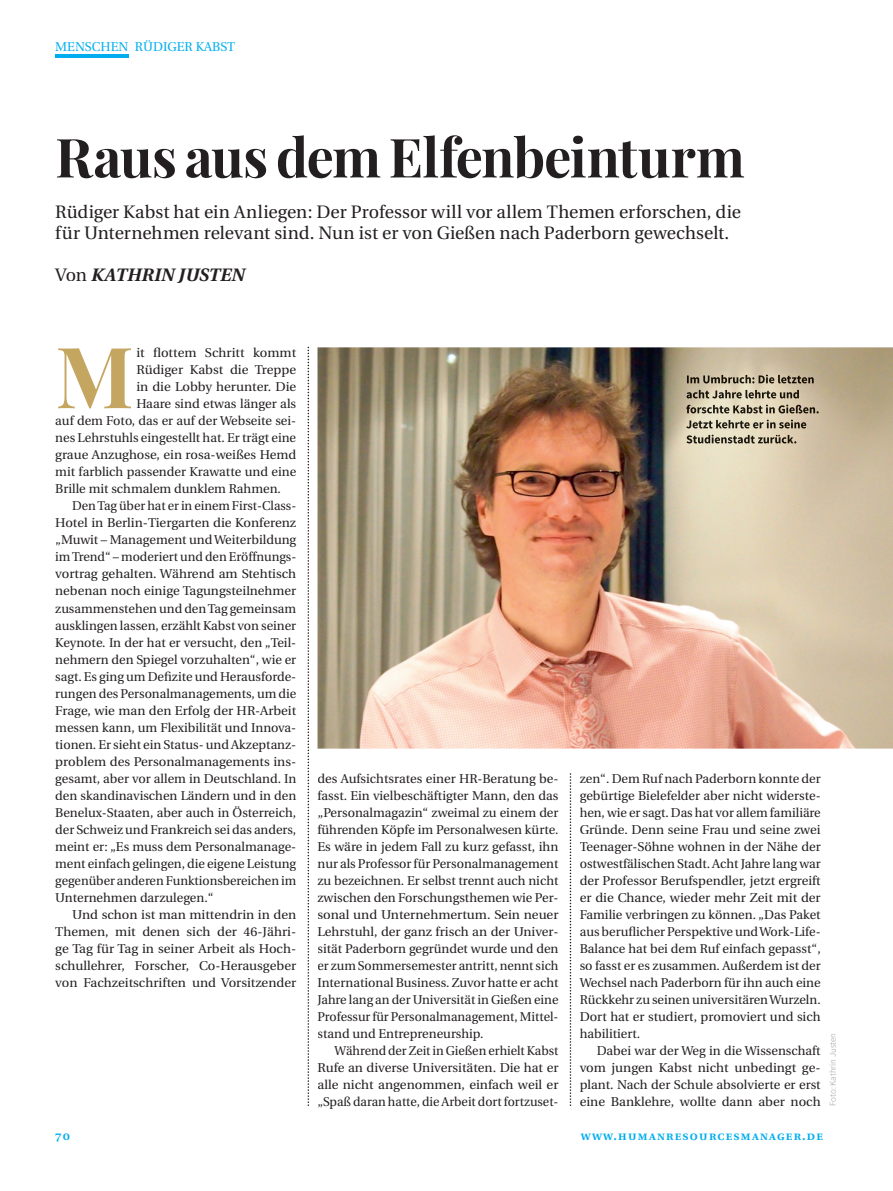
<style>
.page{position:relative;width:893px;height:1191px;background:#fff}
.page>*{position:absolute;margin:0;border:0;box-sizing:border-box;transform-origin:0 0}
.t1{font:700 84.75px "Playfair Display";color:#c4a661}
.t2{font:700 54px "Playfair Display";letter-spacing:-.015em;color:#231f20}
.t3{font:18px/21px "Utopia";color:#231f20}
.t4{font:italic 700 18px "Utopia";letter-spacing:.01em;color:#231f20}
.t5{font:12.75px/17px "Utopia";color:#231f20;text-align:justify}
.t6{font:12.75px "Utopia Semibold SC";letter-spacing:.1em;color:#00aeef}
.t7{font:12.75px "Utopia";color:#00aeef}
.t8{font:300 9px "Source Sans Pro";color:#939598}
.s1{font-weight:400;font-style:normal}
</style>
<div class="page">
<img style="left:317px;top:347px;width:576px;height:401px">
<img style="left:687px;top:375px;width:127px;height:8px">
<img style="left:687px;top:390px;width:113px;height:8px">
<img style="left:686px;top:405px;width:133px;height:8px">
<img style="left:686px;top:420px;width:121px;height:8px">
<img style="left:686px;top:435px;width:111px;height:8px">
<svg style="left:570px;top:773px;width:1px;height:333px"></svg>
<svg style="left:308px;top:347px;width:1px;height:759px"></svg>
<hr style="left:55px;top:54px;width:73px;height:3px;background:#00aeef">
<p class="t7" style="left:55px;top:40px;width:181px">MENSCHEN RÜDIGER KABST</p>
<h2 class="t2" style="left:55px;top:123px;width:691px">Raus aus dem Elfenbeinturm</h2>
<h3 class="t3" style="left:55px;top:201px;width:687px">Rüdiger Kabst hat ein Anliegen: Der Professor will vor allem Themen erforschen, die für Unternehmen relevant sind. Nun ist er von Gießen nach Paderborn gewechselt.</h3>
<h3 class="t4" style="left:55px;top:264px;width:191px"><span class="s1">Von</span> KATHRIN JUSTEN</h3>
<h1 class="t1" style="left:55px;top:323px;width:80px">M</h1>
<p class="t5" style="left:136px;top:345px;width:161px">it flottem Schritt kommt</p>
<p class="t5" style="left:136px;top:362px;width:161px">Rüdiger Kabst die Treppe</p>
<p class="t5" style="left:136px;top:379px;width:161px">in die Lobby herunter. Die</p>
<p class="t5" style="left:136px;top:396px;width:161px">Haare sind etwas länger als</p>
<p class="t5" style="left:55px;top:413px;width:242px">auf dem Foto, das er auf der Webseite sei-</p>
<p class="t5" style="left:55px;top:430px;width:242px">nes Lehrstuhls eingestellt hat. Er trägt eine</p>
<p class="t5" style="left:55px;top:447px;width:242px">graue Anzughose, ein rosa-weißes Hemd</p>
<p class="t5" style="left:55px;top:464px;width:242px">mit farblich passender Krawatte und eine</p>
<p class="t5" style="left:55px;top:481px;width:227px">Brille mit schmalem dunklem Rahmen.</p>
<p class="t5" style="left:72px;top:498px;width:225px">Den Tag über hat er in einem First-Class-</p>
<p class="t5" style="left:55px;top:515px;width:242px">Hotel in Berlin-Tiergarten die Konferenz</p>
<p class="t5" style="left:55px;top:532px;width:242px">„Muwit – Management und Weiterbildung</p>
<p class="t5" style="left:55px;top:549px;width:242px">im Trend“ – moderiert und den Eröffnungs-</p>
<p class="t5" style="left:55px;top:566px;width:242px">vortrag gehalten. Während am Stehtisch</p>
<p class="t5" style="left:55px;top:583px;width:242px">nebenan noch einige Tagungsteilnehmer</p>
<p class="t5" style="left:55px;top:600px;width:242px">zusammenstehen und den Tag gemeinsam</p>
<p class="t5" style="left:55px;top:617px;width:242px">ausklingen lassen, erzählt Kabst von seiner</p>
<p class="t5" style="left:55px;top:634px;width:242px">Keynote. In der hat er versucht, den „Teil-</p>
<p class="t5" style="left:55px;top:651px;width:242px">nehmern den Spiegel vorzuhalten“, wie er</p>
<p class="t5" style="left:55px;top:668px;width:242px">sagt. Es ging um Defizite und Herausforde-</p>
<p class="t5" style="left:55px;top:685px;width:242px">rungen des Personalmanagements, um die</p>
<p class="t5" style="left:55px;top:702px;width:242px">Frage, wie man den Erfolg der HR-Arbeit</p>
<p class="t5" style="left:55px;top:719px;width:242px">messen kann, um Flexibilität und Innova-</p>
<p class="t5" style="left:55px;top:736px;width:242px">tionen. Er sieht ein Status- und Akzeptanz-</p>
<p class="t5" style="left:55px;top:753px;width:242px">problem des Personalmanagements ins-</p>
<p class="t5" style="left:55px;top:770px;width:242px">gesamt, aber vor allem in Deutschland. In</p>
<p class="t5" style="left:55px;top:787px;width:242px">den skandinavischen Ländern und in den</p>
<p class="t5" style="left:55px;top:804px;width:242px">Benelux-Staaten, aber auch in Österreich,</p>
<p class="t5" style="left:55px;top:821px;width:242px">der Schweiz und Frankreich sei das anders,</p>
<p class="t5" style="left:55px;top:838px;width:242px">meint er: „Es muss dem Personalmanage-</p>
<p class="t5" style="left:55px;top:855px;width:242px">ment einfach gelingen, die eigene Leistung</p>
<p class="t5" style="left:55px;top:872px;width:242px">gegenüber anderen Funktionsbereichen im</p>
<p class="t5" style="left:55px;top:889px;width:160px">Unternehmen darzulegen.“</p>
<p class="t5" style="left:72px;top:906px;width:225px">Und schon ist man mittendrin in den</p>
<p class="t5" style="left:55px;top:923px;width:242px">Themen, mit denen sich der 46-Jähri-</p>
<p class="t5" style="left:55px;top:940px;width:242px">ge Tag für Tag in seiner Arbeit als Hoch-</p>
<p class="t5" style="left:55px;top:957px;width:242px">schullehrer, Forscher, Co-Herausgeber</p>
<p class="t5" style="left:55px;top:974px;width:242px">von Fachzeitschriften und Vorsitzender</p>
<p class="t5" style="left:317px;top:770px;width:242px">des Aufsichtsrates einer HR-Beratung be&shy;fasst. Ein vielbeschäftigter Mann, den das „Personalmagazin“ zweimal zu einem der führenden Köpfe im Personalwesen kürte.<br>Es wäre in jedem Fall zu kurz gefasst, ihn nur als Professor für Personalmanagement zu bezeichnen. Er selbst trennt auch nicht zwischen den Forschungsthemen wie Per&shy;sonal und Unternehmertum. Sein neuer Lehrstuhl, der ganz frisch an der Univer&shy;sität Paderborn gegründet wurde und den er zum Sommersemester antritt, nennt sich International Business. Zuvor hatte er acht Jahre lang an der Universität in Gießen eine Professur für Personalmanagement, Mittel&shy;stand und Entrepreneurship.</p>
<p class="t5" style="left:317px;top:1042px;width:242px;text-indent:17px">Während der Zeit in Gießen erhielt Kabst Rufe an diverse Universitäten. Die hat er alle nicht angenommen, einfach weil er „Spaß daran hatte, die Arbeit dort fortzuset-</p>
<p class="t5" style="left:580px;top:770px;width:242px">zen“. Dem Ruf nach Paderborn konnte der gebürtige Bielefelder aber nicht widerste&shy;hen, wie er sagt. Das hat vor allem familiäre Gründe. Denn seine Frau und seine zwei Teenager-Söhne wohnen in der Nähe der ostwestfälischen Stadt. Acht Jahre lang war der Professor Berufspendler, jetzt ergreift er die Chance, wieder mehr Zeit mit der Familie verbringen zu können. „Das Paket aus beruflicher Perspektive und Work-Life-Balance hat bei dem Ruf einfach gepasst“, so fasst er es zusammen. Außerdem ist der Wechsel nach Paderborn für ihn auch eine Rückkehr zu seinen universitären Wurzeln.<br>Dort hat er studiert, promoviert und sich habilitiert.</p>
<p class="t5" style="left:580px;top:1042px;width:242px;text-indent:17px">Dabei war der Weg in die Wissenschaft vom jungen Kabst nicht unbedingt ge&shy;plant. Nach der Schule absolvierte er erst eine Banklehre, wollte dann aber noch</p>
<p class="t8" style="left:827px;top:1106px;width:75px;rotate:-90deg">Foto: Kathrin Justen</p>
<p class="t6" style="left:55px;top:1128px;width:16px">70</p>
<p class="t6" style="left:581px;top:1128px;width:243px">www.humanresourcesmanager.de</p>
</div>
